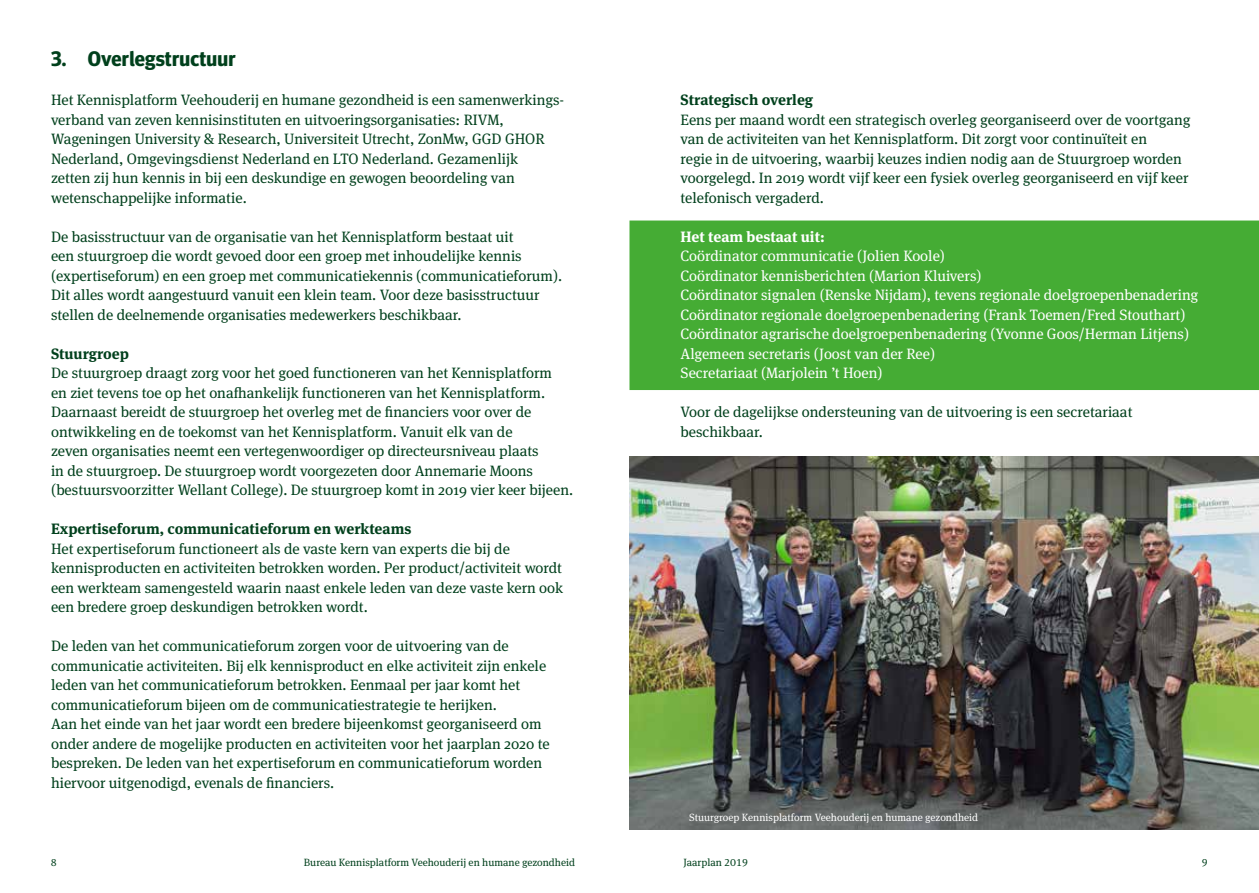
<style>
.page{position:relative;width:1259px;height:893px;background:#fff}
.page>*{position:absolute;margin:0;border:0;box-sizing:border-box;transform-origin:0 0}
.t1{font:700 21px "Meta Headline Pro";letter-spacing:.01em;color:#00401c}
.t2{font:15px/19.5px "Meta Serif Pro";color:#00401c}
.t3{font:15px/19.5px "Meta Serif Pro";color:#fff}
.t4{font:700 15px "Meta Serif Pro";color:#00401c}
.t5{font:700 15px "Meta Serif Pro";color:#fff}
.t6{font:10.5px "Meta Serif Pro";color:#00401c}
.t7{font:10.5px "Meta Serif Pro";color:#fff}
</style>
<div class="page">
<div style="left:629px;top:221px;width:630px;height:169px;background:#45ac34"></div>
<img style="left:629px;top:456px;width:630px;height:373px">
<h1 class="t1" style="left:51px;top:42px;width:186px">3. Overlegstructuur</h1>
<p class="t2" style="left:51px;top:90px;width:513px">Het Kennisplatform Veehouderij en humane gezondheid is een samenwerkings&shy;verband van zeven kennisinstituten en uitvoeringsorganisaties: RIVM, Wageningen University &amp; Research, Universiteit Utrecht, ZonMw, GGD GHOR Nederland, Omgevingsdienst Nederland en LTO Nederland. Gezamenlijk<br>zetten zij hun kennis in bij een deskundige en gewogen beoordeling van wetenschappelijke informatie.</p>
<p class="t2" style="left:51px;top:226px;width:512px">De basisstructuur van de organisatie van het Kennisplatform bestaat uit<br>een stuurgroep die wordt gevoed door een groep met inhoudelijke kennis (expertiseforum) en een groep met communicatiekennis (communicatieforum).<br>Dit alles wordt aangestuurd vanuit een klein team. Voor deze basisstructuur stellen de deelnemende organisaties medewerkers beschikbaar.</p>
<p class="t4" style="left:51px;top:342px;width:79px">Stuurgroep</p>
<p class="t2" style="left:51px;top:363px;width:524px">De stuurgroep draagt zorg voor het goed functioneren van het Kennisplatform<br>en ziet tevens toe op het onafhankelijk functioneren van het Kennisplatform.<br>Daarnaast bereidt de stuurgroep het overleg met de financiers voor over de ontwikkeling en de toekomst van het Kennisplatform. Vanuit elk van de<br>zeven organisaties neemt een vertegenwoordiger op directeursniveau plaats<br>in de stuurgroep. De stuurgroep wordt voorgezeten door Annemarie Moons (bestuursvoorzitter Wellant College). De stuurgroep komt in 2019 vier keer bijeen.</p>
<p class="t4" style="left:51px;top:517px;width:362px">Expertiseforum, communicatieforum en werkteams</p>
<p class="t2" style="left:51px;top:538px;width:514px">Het expertiseforum functioneert als de vaste kern van experts die bij de kennisproducten en activiteiten betrokken worden. Per product/activiteit wordt een werkteam samengesteld waarin naast enkele leden van deze vaste kern ook een bredere groep deskundigen betrokken wordt.</p>
<p class="t2" style="left:51px;top:636px;width:500px">De leden van het communicatieforum zorgen voor de uitvoering van de communicatie activiteiten. Bij elk kennisproduct en elke activiteit zijn enkele leden van het communicatieforum betrokken. Eenmaal per jaar komt het communicatieforum bijeen om de communicatiestrategie te herijken.<br>Aan het einde van het jaar wordt een bredere bijeenkomst georganiseerd om onder andere de mogelijke producten en activiteiten voor het jaarplan 2020 te bespreken. De leden van het expertiseforum en communicatieforum worden hiervoor uitgenodigd, evenals de financiers.</p>
<p class="t4" style="left:680px;top:88px;width:134px">Strategisch overleg</p>
<p class="t2" style="left:680px;top:109px;width:511px">Eens per maand wordt een strategisch overleg georganiseerd over de voortgang van de activiteiten van het Kennisplatform. Dit zorgt voor continuïteit en<br>regie in de uitvoering, waarbij keuzes indien nodig aan de Stuurgroep worden voorgelegd. In 2019 wordt vijf keer een fysiek overleg georganiseerd en vijf keer telefonisch vergaderd.</p>
<p class="t5" style="left:680px;top:225px;width:146px">Het team bestaat uit:</p>
<p class="t3" style="left:680px;top:246px;width:519px">Coördinator communicatie (Jolien Koole)<br>Coördinator kennisberichten (Marion Kluivers)<br>Coördinator signalen (Renske Nijdam), tevens regionale doelgroepenbenadering Coördinator regionale doelgroepenbenadering (Frank Toemen/Fred Stouthart)<br>Coördinator agrarische doelgroepenbenadering (Yvonne Goos/Herman Litjens)<br>Algemeen secretaris (Joost van der Ree)<br>Secretariaat (Marjolein ’t Hoen)</p>
<p class="t2" style="left:680px;top:402px;width:453px">Voor de dagelijkse ondersteuning van de uitvoering is een secretariaat beschikbaar.</p>
<p class="t7" style="left:689px;top:809px;width:291px">Stuurgroep Kennisplatform Veehouderij en humane gezondheid</p>
<p class="t6" style="left:51px;top:855px;width:7px">8</p>
<p class="t6" style="left:304px;top:855px;width:273px">Bureau Kennisplatform Veehouderij en humane gezondheid</p>
<p class="t6" style="left:683px;top:855px;width:66px">Jaarplan 2019</p>
<p class="t6" style="left:1202px;top:855px;width:7px">9</p>
</div>
